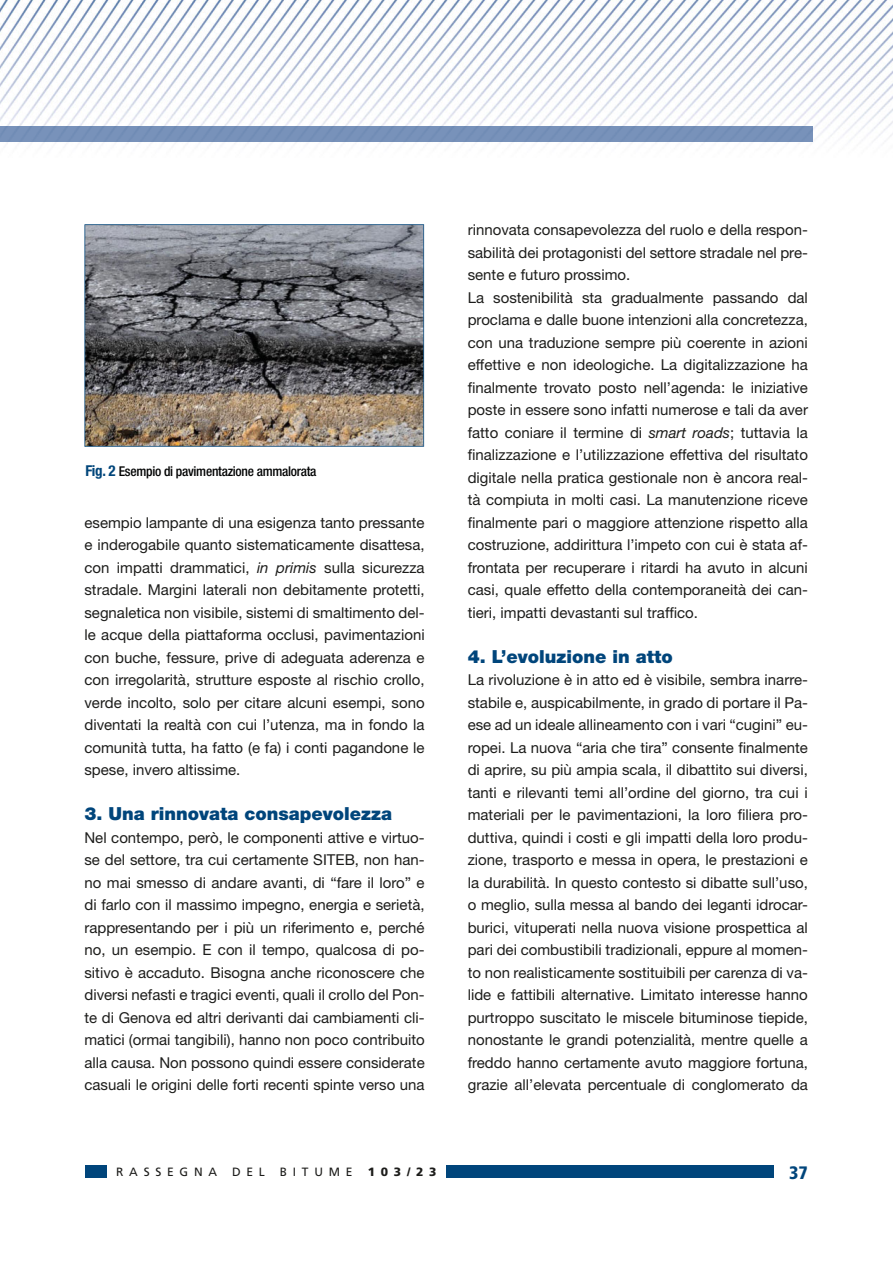
<style>
.page{position:relative;width:893px;height:1263px;background:#fff}
.page>*{position:absolute;margin:0;border:0;box-sizing:border-box;transform-origin:0 0}
.t1{font:900 18px "Helvetica Neue";color:#00457b}
.t2{font:900 condensed 18px "Frutiger";color:#00457b}
.t3{font:15px/22.5px "Helvetica Neue";color:#1d1d1b;text-align:justify}
.t4{font:500 condensed 13.5px "Helvetica Neue";letter-spacing:-.02em;color:#020303}
.t5{font:12px "Frutiger";letter-spacing:.48em;color:#1d1d1b}
.t6{font:900 12px "Frutiger";color:#1d1d1b}
.s1{font-weight:700;font-size:15px;color:#00457a}
.s2{font-style:italic}
</style>
<div class="page">
<img style="left:0;top:0;width:893px;height:144px">
<div style="left:0;top:126px;width:812px;height:16px;background:#7892ba"></div>
<div style="left:85px;top:1165px;width:21px;height:13px;background:#00457b"></div>
<div style="left:446px;top:1165px;width:328px;height:13px;background:#00457b"></div>
<svg style="left:84px;top:224px;width:340px;height:223px;background:#747170"></svg>
<p class="t4" style="left:85px;top:467px;width:233px"><span class="s1">Fig. 2</span> Esempio di pavimentazione ammalorata</p>
<p class="t3" style="left:84px;top:513px;width:342px">esempio lampante di una esigenza tanto pressante e inderogabile quanto sistematicamente disattesa, con impatti drammatici, <span class="s2">in primis</span> sulla sicurezza stradale. Margini laterali non debitamente protetti, segnaletica non visibile, sistemi di smaltimento del&shy;le acque della piattaforma occlusi, pavimentazioni con buche, fessure, prive di adeguata aderenza e con irregolarità, strutture esposte al rischio crollo, verde incolto, solo per citare alcuni esempi, sono diventati la realtà con cui l’utenza, ma in fondo la comunità tutta, ha fatto (e fa) i conti pagandone le spese, invero altissime.</p>
<p class="t1" style="left:84px;top:807px;width:309px">3. Una rinnovata consapevolezza</p>
<p class="t3" style="left:84px;top:828px;width:342px">Nel contempo, però, le componenti attive e virtuo&shy;se del settore, tra cui certamente SITEB, non han&shy;no mai smesso di andare avanti, di “fare il loro” e di farlo con il massimo impegno, energia e serietà, rappresentando per i più un riferimento e, perché no, un esempio. E con il tempo, qualcosa di po&shy;sitivo è accaduto. Bisogna anche riconoscere che diversi nefasti e tragici eventi, quali il crollo del Pon&shy;te di Genova ed altri derivanti dai cambiamenti cli&shy;matici (ormai tangibili), hanno non poco contribuito alla causa. Non possono quindi essere considerate casuali le origini delle forti recenti spinte verso una</p>
<p class="t3" style="left:468px;top:220px;width:342px;text-align:left">rinnovata consapevolezza del ruolo e della respon&shy;sabilità dei protagonisti del settore stradale nel pre&shy;sente e futuro prossimo.<br>La sostenibilità sta gradualmente passando dal proclama e dalle buone intenzioni alla concretezza, con una traduzione sempre più coerente in azioni effettive e non ideologiche. La digitalizzazione ha finalmente trovato posto nell’agenda: le iniziative poste in essere sono infatti numerose e tali da aver fatto coniare il termine di <span class="s2">smart roads</span>; tuttavia la finalizzazione e l’utilizzazione effettiva del risultato digitale nella pratica gestionale non è ancora real&shy;tà compiuta in molti casi. La manutenzione riceve finalmente pari o maggiore attenzione rispetto alla costruzione, addirittura l’impeto con cui è stata af&shy;frontata per recuperare i ritardi ha avuto in alcuni casi, quale effetto della contemporaneità dei can&shy;tieri, impatti devastanti sul traffico.</p>
<p class="t1" style="left:468px;top:650px;width:207px">4. L’evoluzione in atto</p>
<p class="t3" style="left:468px;top:670px;width:342px">La rivoluzione è in atto ed è visibile, sembra inarre&shy;stabile e, auspicabilmente, in grado di portare il Pa&shy;ese ad un ideale allineamento con i vari “cugini” eu&shy;ropei. La nuova “aria che tira” consente finalmente di aprire, su più ampia scala, il dibattito sui diversi, tanti e rilevanti temi all’ordine del giorno, tra cui i materiali per le pavimentazioni, la loro filiera pro&shy;duttiva, quindi i costi e gli impatti della loro produ&shy;zione, trasporto e messa in opera, le prestazioni e la durabilità. In questo contesto si dibatte sull’uso, o meglio, sulla messa al bando dei leganti idrocar&shy;burici, vituperati nella nuova visione prospettica al pari dei combustibili tradizionali, eppure al momen&shy;to non realisticamente sostituibili per carenza di va&shy;lide e fattibili alternative. Limitato interesse hanno purtroppo suscitato le miscele bituminose tiepide, nonostante le grandi potenzialità, mentre quelle a freddo hanno certamente avuto maggiore fortuna, grazie all’elevata percentuale di conglomerato da</p>
<p class="t5" style="left:116px;top:1167px;width:238px">RASSEGNA DEL BITUME</p>
<p class="t6" style="left:368px;top:1164px;width:70px">103/23</p>
<p class="t2" style="left:789px;top:1162px;width:20px">37</p>
</div>
